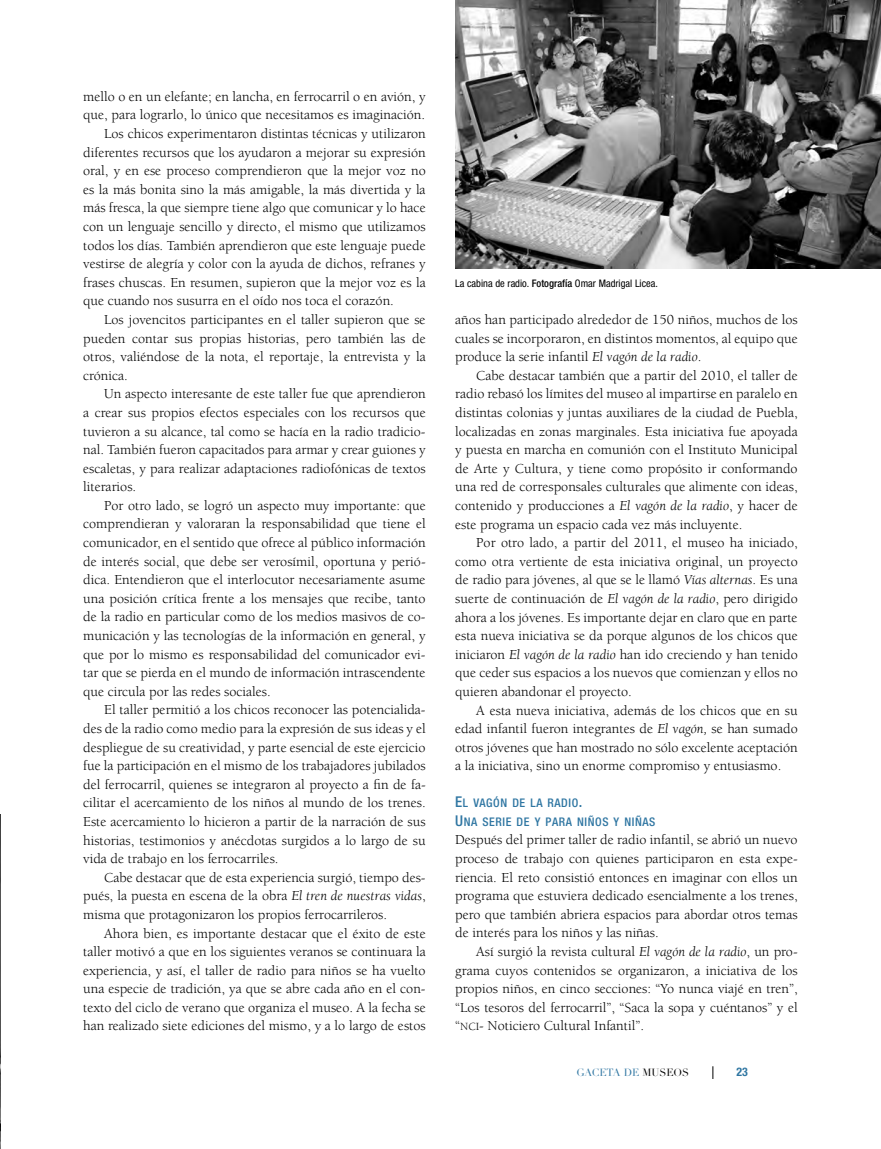
<style>
.page{position:relative;width:881px;height:1149px;background:#fff}
.page>*{position:absolute;margin:0;border:0;box-sizing:border-box;transform-origin:0 0}
.t1{font:14.1px/18.6px "Berkeley Std";color:#000;text-align:justify}
.t2{font:11.85px/18.6px "Helvetica Neue LT Std Md Cn SC800";letter-spacing:.05em;color:#2f76a2}
.t3{font:700 condensed 11.85px "Helvetica Neue LT Std";color:#2f76a2}
.t4{font:condensed 10.35px "Helvetica Neue LT Std";color:#000}
.t5{font:10.35px "Didot LT Std";letter-spacing:-.005em;color:#2f76a2}
.s1{font-style:italic}
.s2{font-weight:500}
.s3{font-size:14.85px}
.s4{font-family:"Berkeley Std Book SC800";font-size:11.25px}
.s5{color:#000}
</style>
<div class="page">
<svg style="left:712px;top:1066px;width:1px;height:12px"></svg>
<img style="left:0;top:814px;width:1px;height:334px">
<img style="left:455px;top:0;width:425px;height:268px">
<p class="t1" style="left:83px;top:87px;width:344px">mello o en un elefante; en lancha, en ferrocarril o en avión, y</p>
<p class="t1" style="left:83px;top:106px;width:343px">que, para lograrlo, lo único que necesitamos es imaginación.</p>
<p class="t1" style="left:104px;top:124px;width:323px">Los chicos experimentaron distintas técnicas y utilizaron</p>
<p class="t1" style="left:83px;top:143px;width:344px">diferentes recursos que los ayudaron a mejorar su expresión</p>
<p class="t1" style="left:83px;top:162px;width:344px">oral, y en ese proceso comprendieron que la mejor voz no</p>
<p class="t1" style="left:83px;top:180px;width:344px">es la más bonita sino la más amigable, la más divertida y la</p>
<p class="t1" style="left:83px;top:199px;width:344px">más fresca, la que siempre tiene algo que comunicar y lo hace</p>
<p class="t1" style="left:83px;top:217px;width:344px">con un lenguaje sencillo y directo, el mismo que utilizamos</p>
<p class="t1" style="left:83px;top:236px;width:344px">todos los días. También aprendieron que este lenguaje puede</p>
<p class="t1" style="left:83px;top:255px;width:344px">vestirse de alegría y color con la ayuda de dichos, refranes y</p>
<p class="t1" style="left:83px;top:273px;width:344px">frases chuscas. En resumen, supieron que la mejor voz es la</p>
<p class="t1" style="left:83px;top:292px;width:312px">que cuando nos susurra en el oído nos toca el corazón.</p>
<p class="t1" style="left:104px;top:310px;width:323px">Los jovencitos participantes en el taller supieron que se</p>
<p class="t1" style="left:83px;top:329px;width:344px">pueden contar sus propias historias, pero también las de</p>
<p class="t1" style="left:83px;top:347px;width:344px">otros, valiéndose de la nota, el reportaje, la entrevista y la</p>
<p class="t1" style="left:83px;top:366px;width:46px">crónica.</p>
<p class="t1" style="left:104px;top:385px;width:323px">Un aspecto interesante de este taller fue que aprendieron</p>
<p class="t1" style="left:83px;top:403px;width:344px">a crear sus propios efectos especiales con los recursos que</p>
<p class="t1" style="left:83px;top:422px;width:344px">tuvieron a su alcance, tal como se hacía en la radio tradicio-</p>
<p class="t1" style="left:83px;top:440px;width:344px">nal. También fueron capacitados para armar y crear guiones y</p>
<p class="t1" style="left:83px;top:459px;width:344px">escaletas, y para realizar adaptaciones radiofónicas de textos</p>
<p class="t1" style="left:83px;top:477px;width:55px">literarios.</p>
<p class="t1" style="left:104px;top:496px;width:323px">Por otro lado, se logró un aspecto muy importante: que</p>
<p class="t1" style="left:83px;top:515px;width:344px">comprendieran y valoraran la responsabilidad que tiene el</p>
<p class="t1" style="left:83px;top:533px;width:344px">comunicador, en el sentido que ofrece al público información</p>
<p class="t1" style="left:83px;top:552px;width:344px">de interés social, que debe ser verosímil, oportuna y perió-</p>
<p class="t1" style="left:83px;top:570px;width:344px">dica. Entendieron que el interlocutor necesariamente asume</p>
<p class="t1" style="left:83px;top:589px;width:344px">una posición crítica frente a los mensajes que recibe, tanto</p>
<p class="t1" style="left:83px;top:607px;width:344px">de la radio en particular como de los medios masivos de co-</p>
<p class="t1" style="left:83px;top:626px;width:344px">municación y las tecnologías de la información en general, y</p>
<p class="t1" style="left:83px;top:645px;width:344px">que por lo mismo es responsabilidad del comunicador evi-</p>
<p class="t1" style="left:83px;top:663px;width:344px">tar que se pierda en el mundo de información intrascendente</p>
<p class="t1" style="left:83px;top:682px;width:189px">que circula por las redes sociales.</p>
<p class="t1" style="left:104px;top:700px;width:323px">El taller permitió a los chicos reconocer las potencialida-</p>
<p class="t1" style="left:83px;top:719px;width:344px">des de la radio como medio para la expresión de sus ideas y el</p>
<p class="t1" style="left:83px;top:737px;width:344px">despliegue de su creatividad, y parte esencial de este ejercicio</p>
<p class="t1" style="left:83px;top:756px;width:344px">fue la participación en el mismo de los trabajadores jubilados</p>
<p class="t1" style="left:83px;top:775px;width:344px">del ferrocarril, quienes se integraron al proyecto a fin de fa-</p>
<p class="t1" style="left:83px;top:793px;width:344px">cilitar el acercamiento de los niños al mundo de los trenes.</p>
<p class="t1" style="left:83px;top:812px;width:344px">Este acercamiento lo hicieron a partir de la narración de sus</p>
<p class="t1" style="left:83px;top:830px;width:344px">historias, testimonios y anécdotas surgidos a lo largo de su</p>
<p class="t1" style="left:83px;top:849px;width:197px">vida de trabajo en los ferrocarriles.</p>
<p class="t1" style="left:104px;top:868px;width:323px">Cabe destacar que de esta experiencia surgió, tiempo des-</p>
<p class="t1" style="left:83px;top:886px;width:344px">pués, la puesta en escena de la obra <span class="s1">El tren de nuestras vidas</span>,</p>
<p class="t1" style="left:83px;top:905px;width:305px">misma que protagonizaron los propios ferrocarrileros.</p>
<p class="t1" style="left:104px;top:923px;width:323px">Ahora bien, es importante destacar que el éxito de este</p>
<p class="t1" style="left:83px;top:942px;width:344px">taller motivó a que en los siguientes veranos se continuara la</p>
<p class="t1" style="left:83px;top:960px;width:344px">experiencia, y así, el taller de radio para niños se ha vuelto</p>
<p class="t1" style="left:83px;top:979px;width:344px">una especie de tradición, ya que se abre cada año en el con-</p>
<p class="t1" style="left:83px;top:998px;width:344px">texto del ciclo de verano que organiza el museo. A la fecha se</p>
<p class="t1" style="left:83px;top:1016px;width:344px">han realizado siete ediciones del mismo, y a lo largo de estos</p>
<p class="t4" style="left:455px;top:277px;width:204px">La cabina de radio. <span class="s2">Fotografía</span> Omar Madrigal Licea.</p>
<p class="t1" style="left:455px;top:310px;width:344px">años han participado alrededor de 150 niños, muchos de los cuales se incorporaron, en distintos momentos, al equipo que produce la serie infantil <span class="s1">El vagón de la radio</span>.</p>
<p class="t1" style="left:455px;top:366px;width:344px;text-indent:21px">Cabe destacar también que a partir del 2010, el taller de radio rebasó los límites del museo al impartirse en paralelo en distintas colonias y juntas auxiliares de la ciudad de Puebla, localizadas en zonas marginales. Esta iniciativa fue apoyada y puesta en marcha en comunión con el Instituto Municipal de Arte y Cultura, y tiene como propósito ir conformando una red de corresponsales culturales que alimente con ideas, contenido y producciones a <span class="s1">El vagón de la radio</span>, y hacer de este programa un espacio cada vez más incluyente.</p>
<p class="t1" style="left:455px;top:533px;width:344px;text-indent:21px">Por otro lado, a partir del 2011, el museo ha iniciado, como otra vertiente de esta iniciativa original, un proyecto de radio para jóvenes, al que se le llamó <span class="s1">Vías alternas</span>. Es una suerte de continuación de <span class="s1">El vagón de la radio</span>, pero dirigido ahora a los jóvenes. Es importante dejar en claro que en parte esta nueva iniciativa se da porque algunos de los chicos que iniciaron <span class="s1">El vagón de la radio</span> han ido creciendo y han tenido que ceder sus espacios a los nuevos que comienzan y ellos no quieren abandonar el proyecto.</p>
<p class="t1" style="left:455px;top:700px;width:344px;text-indent:21px">A esta nueva iniciativa, además de los chicos que en su edad infantil fueron integrantes de <span class="s1">El vagón,</span> se han sumado otros jóvenes que han mostrado no sólo excelente aceptación a la iniciativa, sino un enorme compromiso y entusiasmo.</p>
<p class="t2" style="left:455px;top:793px;width:202px"><span class="s3">E</span>L VAGÓN DE LA RADIO<span class="s3">.<br>U</span>NA SERIE DE Y PARA NIÑOS Y NIÑAS</p>
<p class="t1" style="left:455px;top:830px;width:344px">Después del primer taller de radio infantil, se abrió un nuevo proceso de trabajo con quienes participaron en esta expe&shy;riencia. El reto consistió entonces en imaginar con ellos un programa que estuviera dedicado esencialmente a los trenes, pero que también abriera espacios para abordar otros temas de interés para los niños y las niñas.</p>
<p class="t1" style="left:455px;top:942px;width:344px;text-indent:21px">Así surgió la revista cultural <span class="s1">El vagón de la radio</span>, un pro&shy;grama cuyos contenidos se organizaron, a iniciativa de los propios niños, en cinco secciones: “Yo nunca viajé en tren”, “Los tesoros del ferrocarril”, “Saca la sopa y cuéntanos” y el “<span class="s4">nci</span>- Noticiero Cultural Infantil”.</p>
<p class="t5" style="left:576px;top:1065px;width:114px">GACETA DE <span class="s5">MUSEOS</span></p>
<p class="t3" style="left:736px;top:1064px;width:13px">23</p>
</div>
